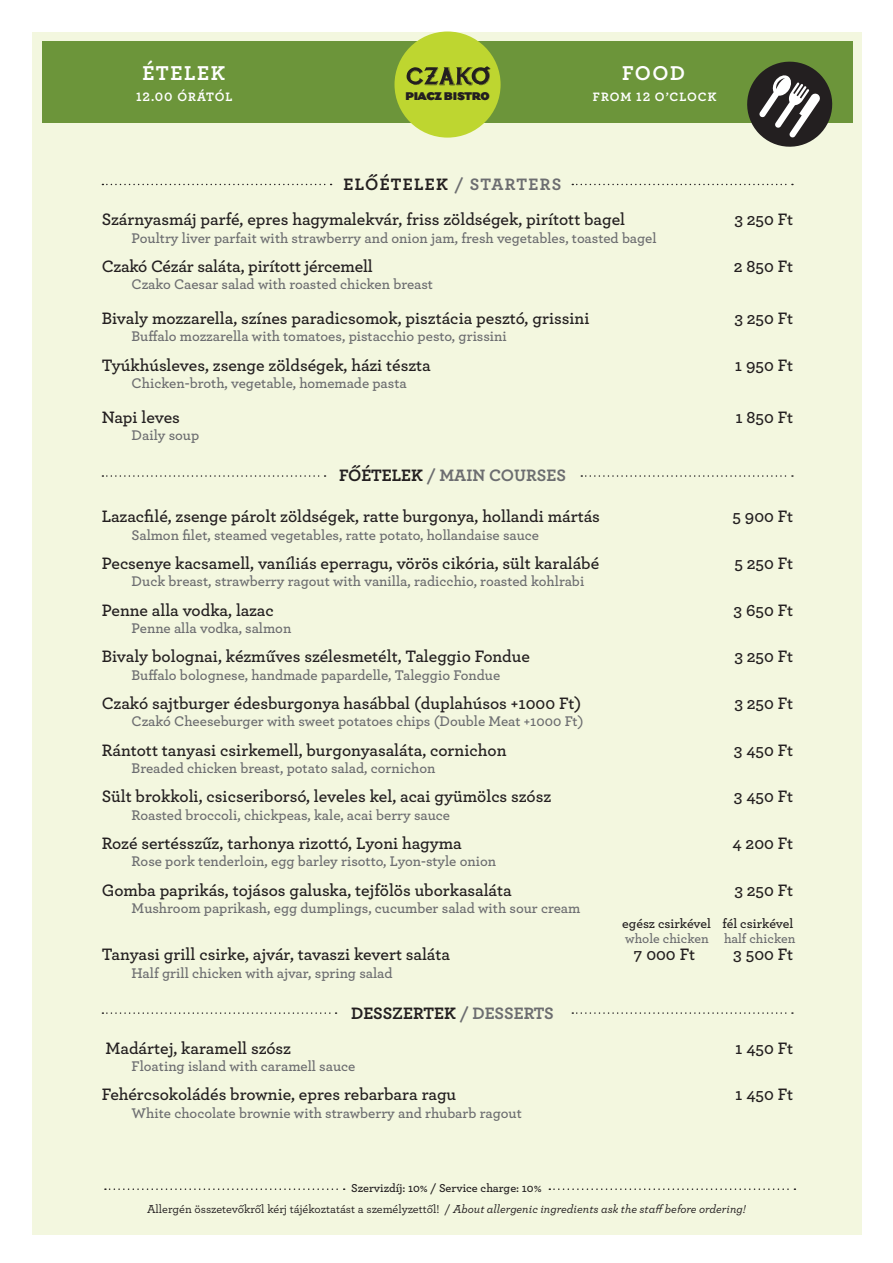
<style>
.page{position:relative;width:893px;height:1263px;background:#fff}
.page>*{position:absolute;margin:0;border:0;box-sizing:border-box;transform-origin:0 0}
.t1{font:700 21px "Archer";letter-spacing:.075em;color:#fff}
.t2{font:600 17.4px/35.4px "Archer";letter-spacing:-.005em;color:#231f20}
.t3{font:700 17.4px "Archer";color:#6c6d70}
.t4{font:700 17.4px "Archer";color:#231f20}
.t5{font:600 14.7px "Archer";color:#6c6d70}
.t6{font:600 13.5px "Archer";color:#231f20}
.t7{font:600 13.5px "Archer";color:#6c6d70}
.t8{font:700 12.75px "Archer";letter-spacing:.075em;color:#fff}
.t9{font:500 12px/20.5px "Archer";color:#231f20;text-align:center}
.t10{font:900 10.5px "Dogma";color:#231f20}
.s1{font-weight:700}
.s2{font-weight:700;color:#6c6d70}
.s3{color:#231f20}
.s4{color:#6c6d70}
.s5{font-weight:600}
.s6{font-style:italic}
</style>
<div class="page">
<div style="left:32px;top:32px;width:829px;height:1202px;background:#f3f7df"></div>
<div style="left:43px;top:41px;width:810px;height:81px;background:#6c953a"></div>
<div style="left:400px;top:37px;width:95px;height:95px;background:#bed630;border-radius:50%"></div>
<div style="left:394px;top:32px;width:107px;height:106px;border:11px solid #bed630;border-radius:50%"></div>
<svg style="left:407px;top:66px;width:83px;height:20px"></svg>
<svg style="left:572px;top:184px;width:221px;height:1px"></svg>
<svg style="left:102px;top:184px;width:230px;height:1px"></svg>
<svg style="left:105px;top:1188px;width:240px;height:2px"></svg>
<svg style="left:549px;top:1188px;width:246px;height:2px"></svg>
<svg style="left:743px;top:61px;width:94px;height:86px"></svg>
<svg style="left:581px;top:475px;width:212px;height:2px"></svg>
<svg style="left:102px;top:475px;width:224px;height:2px"></svg>
<svg style="left:572px;top:1012px;width:221px;height:2px"></svg>
<svg style="left:102px;top:1012px;width:235px;height:2px"></svg>
<p class="t1" style="left:143px;top:57px;width:84px">ÉTELEK</p>
<p class="t1" style="left:622px;top:57px;width:64px">FOOD</p>
<p class="t8" style="left:136px;top:87px;width:98px">12.00 ÓRÁTÓL</p>
<p class="t8" style="left:593px;top:87px;width:125px">FROM 12 O’CLOCK</p>
<p class="t10" style="left:405px;top:87px;width:86px">PIACZ BISTRO</p>
<p class="t2" style="left:102px;top:165px;width:525px;text-indent:242px"><span class="s1">ELŐÉTELEK</span> <span class="s2">/ STARTERS<br></span>Szárnyasmáj parfé, epres hagymalekvár, friss zöldségek, pirított bagel</p>
<p class="t2" style="left:734px;top:201px;width:60px">3 250 Ft</p>
<p class="t5" style="left:132px;top:227px;width:527px">Poultry liver parfait with strawberry and onion jam, fresh vegetables, toasted bagel</p>
<p class="t2" style="left:102px;top:248px;width:273px">Czakó Cézár saláta, pirított jércemell</p>
<p class="t2" style="left:734px;top:248px;width:61px">2 850 Ft</p>
<p class="t5" style="left:132px;top:273px;width:303px">Czako Caesar salad with roasted chicken breast</p>
<p class="t2" style="left:102px;top:300px;width:489px">Bivaly mozzarella, színes paradicsomok, pisztácia pesztó, grissini</p>
<p class="t2" style="left:734px;top:300px;width:60px">3 250 Ft</p>
<p class="t5" style="left:132px;top:325px;width:377px">Buffalo mozzarella with tomatoes, pistacchio pesto, grissini</p>
<p class="t2" style="left:102px;top:346px;width:331px">Tyúkhúsleves, zsenge zöldségek, házi tészta</p>
<p class="t2" style="left:735px;top:346px;width:60px">1 950 Ft</p>
<p class="t5" style="left:132px;top:372px;width:277px">Chicken-broth, vegetable, homemade pasta</p>
<p class="t2" style="left:102px;top:398px;width:80px">Napi leves</p>
<p class="t2" style="left:735px;top:398px;width:59px">1 850 Ft</p>
<p class="t5" style="left:132px;top:424px;width:69px">Daily soup</p>
<p class="t3" style="left:339px;top:462px;width:228px"><span class="s3">FŐÉTELEK</span> / MAIN COURSES</p>
<p class="t2" style="left:102px;top:498px;width:500px">Lazacfilé, zsenge párolt zöldségek, ratte burgonya, hollandi mártás</p>
<p class="t2" style="left:732px;top:498px;width:62px">5 900 Ft</p>
<p class="t5" style="left:132px;top:524px;width:409px">Salmon filet, steamed vegetables, ratte potato, hollandaise sauce</p>
<p class="t2" style="left:102px;top:544px;width:499px">Pecsenye kacsamell, vaníliás eperragu, vörös cikória, sült karalábé</p>
<p class="t2" style="left:734px;top:544px;width:60px">5 250 Ft</p>
<p class="t5" style="left:132px;top:570px;width:454px">Duck breast, strawberry ragout with vanilla, radicchio, roasted kohlrabi</p>
<p class="t2" style="left:102px;top:591px;width:174px">Penne alla vodka, lazac</p>
<p class="t2" style="left:734px;top:591px;width:61px">3 650 Ft</p>
<p class="t5" style="left:132px;top:617px;width:161px">Penne alla vodka, salmon</p>
<p class="t2" style="left:102px;top:638px;width:430px">Bivaly bolognai, kézműves szélesmetélt, Taleggio Fondue</p>
<p class="t2" style="left:734px;top:638px;width:60px">3 250 Ft</p>
<p class="t5" style="left:132px;top:664px;width:370px">Buffalo bolognese, handmade papardelle, Taleggio Fondue</p>
<p class="t2" style="left:102px;top:684px;width:481px">Czakó sajtburger édesburgonya hasábbal (duplahúsos +1000 Ft)</p>
<p class="t2" style="left:734px;top:684px;width:60px">3 250 Ft</p>
<p class="t5" style="left:132px;top:710px;width:453px">Czakó Cheeseburger with sweet potatoes chips (Double Meat +1000 Ft)</p>
<p class="t2" style="left:102px;top:731px;width:406px">Rántott tanyasi csirkemell, burgonyasaláta, cornichon</p>
<p class="t2" style="left:734px;top:731px;width:61px">3 450 Ft</p>
<p class="t5" style="left:132px;top:757px;width:305px">Breaded chicken breast, potato salad, cornichon</p>
<p class="t2" style="left:102px;top:778px;width:451px">Sült brokkoli, csicseriborsó, leveles kel, acai gyümölcs szósz</p>
<p class="t2" style="left:734px;top:778px;width:61px">3 450 Ft</p>
<p class="t5" style="left:132px;top:804px;width:320px">Roasted broccoli, chickpeas, kale, acai berry sauce</p>
<p class="t2" style="left:102px;top:824px;width:362px">Rozé sertésszűz, tarhonya rizottó, Lyoni hagyma</p>
<p class="t2" style="left:732px;top:824px;width:62px">4 200 Ft</p>
<p class="t5" style="left:132px;top:850px;width:366px">Rose pork tenderloin, egg barley risotto, Lyon-style onion</p>
<p class="t2" style="left:102px;top:871px;width:412px">Gomba paprikás, tojásos galuska, tejfölös uborkasaláta</p>
<p class="t2" style="left:734px;top:871px;width:60px">3 250 Ft</p>
<p class="t5" style="left:132px;top:897px;width:450px">Mushroom paprikash, egg dumplings, cucumber salad with sour cream</p>
<p class="t6" style="left:622px;top:913px;width:173px">egész csirkével fél csirkével</p>
<p class="t7" style="left:625px;top:928px;width:172px">whole chicken half chicken</p>
<p class="t2" style="left:102px;top:936px;width:350px">Tanyasi grill csirke, ajvár, tavaszi kevert saláta</p>
<p class="t2" style="left:634px;top:936px;width:63px">7 000 Ft</p>
<p class="t2" style="left:733px;top:936px;width:62px">3 500 Ft</p>
<p class="t5" style="left:132px;top:962px;width:262px">Half grill chicken with ajvar, spring salad</p>
<p class="t4" style="left:351px;top:999px;width:204px">DESSZERTEK <span class="s4">/ DESSERTS</span></p>
<p class="t2" style="left:106px;top:1029px;width:187px">Madártej, karamell szósz</p>
<p class="t2" style="left:735px;top:1029px;width:59px">1 450 Ft</p>
<p class="t5" style="left:132px;top:1055px;width:225px">Floating island with caramell sauce</p>
<p class="t2" style="left:102px;top:1076px;width:356px">Fehércsokoládés brownie, epres rebarbara ragu</p>
<p class="t2" style="left:735px;top:1076px;width:59px">1 450 Ft</p>
<p class="t5" style="left:132px;top:1102px;width:392px">White chocolate brownie with strawberry and rhubarb ragout</p>
<p class="t9" style="left:147px;top:1177px;width:600px"><span class="s5">Szervizdíj: 10% / Service charge: 10%<br></span>Allergén összetevőkről kérj tájékoztatást a személyzettől! / <span class="s6">About allergenic ingredients ask the staff before ordering!</span></p>
</div>
